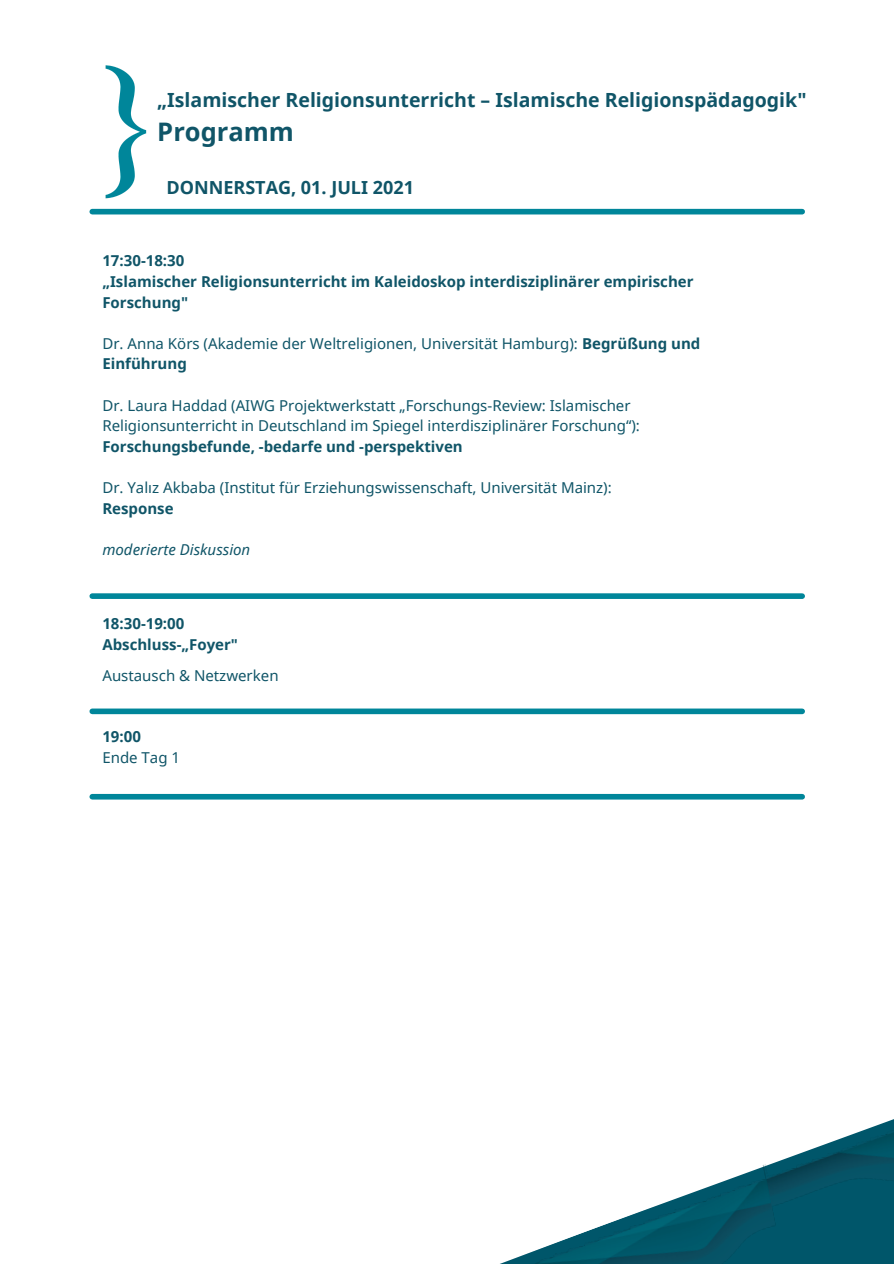
<style>
.page{position:relative;width:894px;height:1264px;background:#fff}
.page>*{position:absolute;margin:0;border:0;box-sizing:border-box;transform-origin:0 0}
.t1{font:700 25.5px "Noto Sans";color:#105568}
.t2{font:700 19.5px "Noto Sans";color:#105568}
.t3{font:700 18px "Noto Sans";color:#105568}
.t4{font:15px/20.7px "Noto Sans";color:#105568}
.t5{font:700 15px/20.7px "Noto Sans";color:#105568}
.t6{font:italic 15px "Noto Sans";color:#105568}
.s1{font-weight:700}
</style>
<div class="page">
<img style="left:105px;top:65px;width:42px;height:134px">
<svg style="left:502px;top:1119px;width:391px;height:144px"></svg>
<div style="left:92px;top:593px;width:710px;height:6px;background:#00869a"></div>
<div style="left:92px;top:209px;width:710px;height:5px;background:#00869a"></div>
<div style="left:92px;top:708px;width:710px;height:6px;background:#00869a"></div>
<div style="left:92px;top:794px;width:710px;height:5px;background:#00869a"></div>
<p class="t2" style="left:157px;top:86px;width:650px">„Islamischer Religionsunterricht – Islamische Religionspädagogik"</p>
<p class="t1" style="left:157px;top:113px;width:138px">Programm</p>
<p class="t3" style="left:166px;top:175px;width:249px">DONNERSTAG, 01. JULI 2021</p>
<p class="t5" style="left:102px;top:250px;width:83px">17:30-18:30</p>
<p class="t5" style="left:102px;top:271px;width:592px">„Islamischer Religionsunterricht im Kaleidoskop interdisziplinärer empirischer<br>Forschung"</p>
<p class="t4" style="left:102px;top:332px;width:599px">Dr. Anna Körs (Akademie der Weltreligionen, Universität Hamburg): <span class="s1">Begrüßung und<br>Einführung</span></p>
<p class="t4" style="left:102px;top:394px;width:539px">Dr. Laura Haddad (AIWG Projektwerkstatt „Forschungs-Review: Islamischer<br>Religionsunterricht in Deutschland im Spiegel interdisziplinärer Forschung“):</p>
<p class="t5" style="left:102px;top:436px;width:362px">Forschungsbefunde, -bedarfe und -perspektiven</p>
<p class="t4" style="left:102px;top:477px;width:511px">Dr. Yalız Akbaba (Institut für Erziehungswissenschaft, Universität Mainz):</p>
<p class="t5" style="left:102px;top:498px;width:73px">Response</p>
<p class="t6" style="left:102px;top:539px;width:149px">moderierte Diskussion</p>
<p class="t5" style="left:102px;top:613px;width:83px">18:30-19:00</p>
<p class="t5" style="left:102px;top:633px;width:137px">Abschluss-„Foyer"</p>
<p class="t4" style="left:102px;top:664px;width:178px">Austausch &amp; Netzwerken</p>
<p class="t5" style="left:102px;top:726px;width:40px">19:00</p>
<p class="t4" style="left:102px;top:747px;width:79px">Ende Tag 1</p>
</div>
